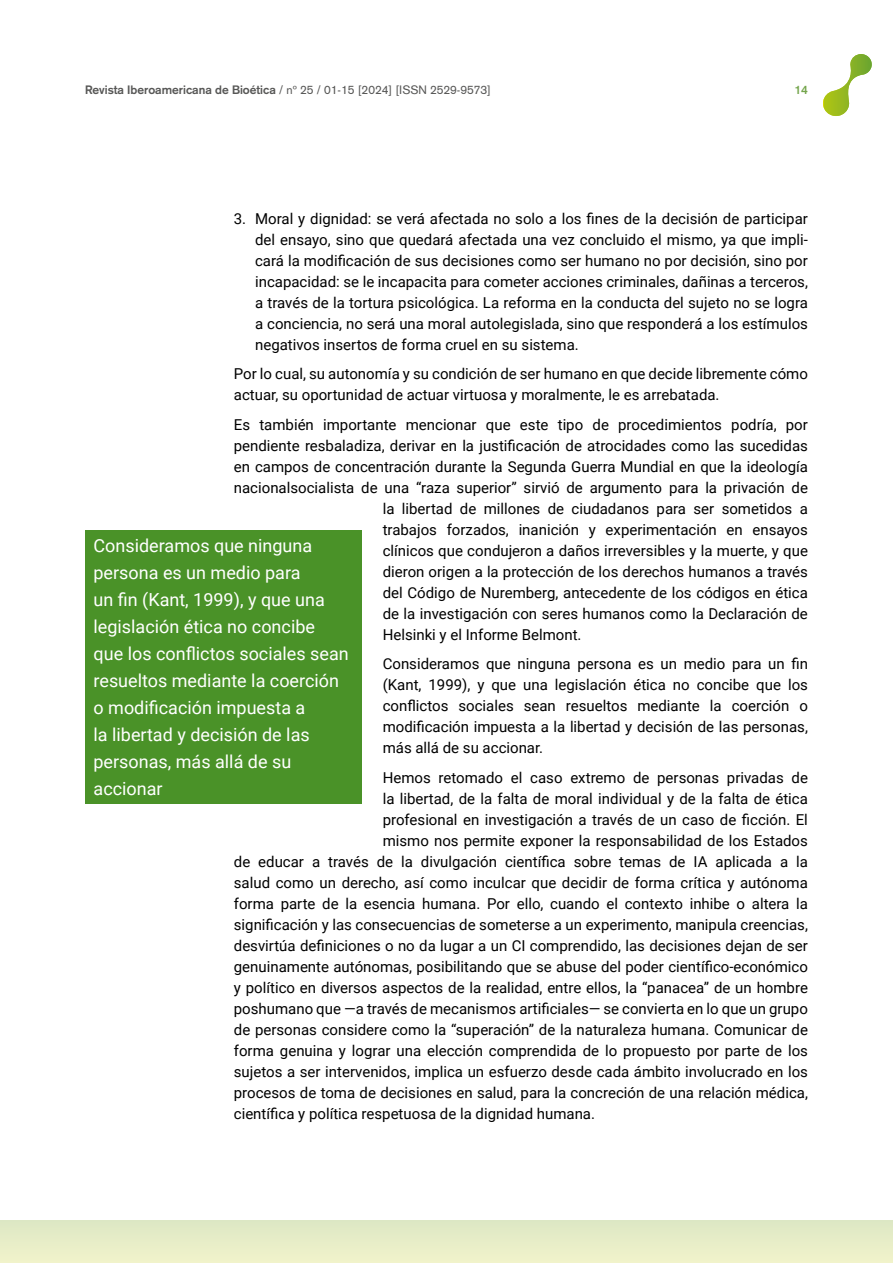
<style>
.page{position:relative;width:893px;height:1263px;background:#fff}
.page>*{position:absolute;margin:0;border:0;box-sizing:border-box;transform-origin:0 0}
.t1{font:18px/27px "Roboto";color:#fff}
.t2{font:15px/21px "Roboto";color:#000;text-align:justify}
.t3{font:12px "Akzidenz Grotesk";color:#575756}
.t4{font:700 12px "Akzidenz Grotesk";color:#74a54c}
.s1{font-weight:700}
</style>
<div class="page">
<div style="left:0;top:1220px;width:893px;height:43px;background:#e7edc8"></div>
<svg style="left:823px;top:54px;width:49px;height:62px"></svg>
<div style="left:85px;top:530px;width:276px;height:274px;background:#4a9228"></div>
<p class="t3" style="left:85px;top:83px;width:407px"><span class="s1">Revista Iberoamericana de Bioética</span> / nº 25 / 01-15 [2024] [ISSN 2529-9573]</p>
<p class="t4" style="left:795px;top:83px;width:15px">14</p>
<p class="t2" style="left:255px;top:207px;width:554px;text-indent:-21px">3. Moral y dignidad: se verá afectada no solo a los fines de la decisión de participar del ensayo, sino que quedará afectada una vez concluido el mismo, ya que impli&shy;cará la modificación de sus decisiones como ser humano no por decisión, sino por incapacidad: se le incapacita para cometer acciones criminales, dañinas a terceros, a través de la tortura psicológica. La reforma en la conducta del sujeto no se logra a conciencia, no será una moral autolegislada, sino que responderá a los estímulos negativos insertos de forma cruel en su sistema.</p>
<p class="t2" style="left:234px;top:363px;width:576px">Por lo cual, su autonomía y su condición de ser humano en que decide libremente cómo actuar, su oportunidad de actuar virtuosa y moralmente, le es arrebatada.</p>
<p class="t2" style="left:234px;top:413px;width:576px">Es también importante mencionar que este tipo de procedimientos podría, por</p>
<p class="t2" style="left:234px;top:434px;width:576px">pendiente resbaladiza, derivar en la justificación de atrocidades como las sucedidas</p>
<p class="t2" style="left:234px;top:455px;width:576px">en campos de concentración durante la Segunda Guerra Mundial en que la ideología</p>
<p class="t2" style="left:234px;top:476px;width:576px">nacionalsocialista de una “raza superior” sirvió de argumento para la privación de</p>
<p class="t2" style="left:383px;top:497px;width:427px">la libertad de millones de ciudadanos para ser sometidos a</p>
<p class="t2" style="left:383px;top:518px;width:427px">trabajos forzados, inanición y experimentación en ensayos</p>
<p class="t2" style="left:383px;top:539px;width:427px">clínicos que condujeron a daños irreversibles y la muerte, y que</p>
<p class="t2" style="left:383px;top:560px;width:427px">dieron origen a la protección de los derechos humanos a través</p>
<p class="t2" style="left:383px;top:581px;width:427px">del Código de Nuremberg, antecedente de los códigos en ética</p>
<p class="t2" style="left:383px;top:602px;width:427px">de la investigación con seres humanos como la Declaración de</p>
<p class="t2" style="left:383px;top:623px;width:200px">Helsinki y el Informe Belmont.</p>
<p class="t2" style="left:383px;top:653px;width:427px">Consideramos que ninguna persona es un medio para un fin (Kant, 1999), y que una legislación ética no concibe que los conflictos sociales sean resueltos mediante la coerción o modificación impuesta a la libertad y decisión de las personas, más allá de su accionar.</p>
<p class="t2" style="left:383px;top:766px;width:427px">Hemos retomado el caso extremo de personas privadas de</p>
<p class="t2" style="left:383px;top:787px;width:427px">la libertad, de la falta de moral individual y de la falta de ética</p>
<p class="t2" style="left:383px;top:808px;width:427px">profesional en investigación a través de un caso de ficción. El</p>
<p class="t2" style="left:383px;top:829px;width:427px">mismo nos permite exponer la responsabilidad de los Estados</p>
<p class="t2" style="left:234px;top:850px;width:576px">de educar a través de la divulgación científica sobre temas de IA aplicada a la</p>
<p class="t2" style="left:234px;top:871px;width:576px">salud como un derecho, así como inculcar que decidir de forma crítica y autónoma</p>
<p class="t2" style="left:234px;top:892px;width:576px">forma parte de la esencia humana. Por ello, cuando el contexto inhibe o altera la</p>
<p class="t2" style="left:234px;top:913px;width:576px">significación y las consecuencias de someterse a un experimento, manipula creencias,</p>
<p class="t2" style="left:234px;top:934px;width:576px">desvirtúa definiciones o no da lugar a un CI comprendido, las decisiones dejan de ser</p>
<p class="t2" style="left:234px;top:955px;width:575px">genuinamente autónomas, posibilitando que se abuse del poder científico-económico</p>
<p class="t2" style="left:234px;top:976px;width:576px">y político en diversos aspectos de la realidad, entre ellos, la “panacea” de un hombre</p>
<p class="t2" style="left:234px;top:997px;width:576px">poshumano que —a través de mecanismos artificiales— se convierta en lo que un grupo</p>
<p class="t2" style="left:234px;top:1018px;width:576px">de personas considere como la “superación” de la naturaleza humana. Comunicar de</p>
<p class="t2" style="left:234px;top:1039px;width:576px">forma genuina y lograr una elección comprendida de lo propuesto por parte de los</p>
<p class="t2" style="left:234px;top:1060px;width:576px">sujetos a ser intervenidos, implica un esfuerzo desde cada ámbito involucrado en los</p>
<p class="t2" style="left:234px;top:1081px;width:576px">procesos de toma de decisiones en salud, para la concreción de una relación médica,</p>
<p class="t2" style="left:234px;top:1102px;width:363px">científica y política respetuosa de la dignidad humana.</p>
<p class="t1" style="left:94px;top:532px;width:257px">Consideramos que ninguna persona es un medio para<br>un fin (Kant, 1999), y que una legislación ética no concibe que los conflictos sociales sean resueltos mediante la coerción o modificación impuesta a<br>la libertad y decisión de las personas, más allá de su accionar</p>
</div>
